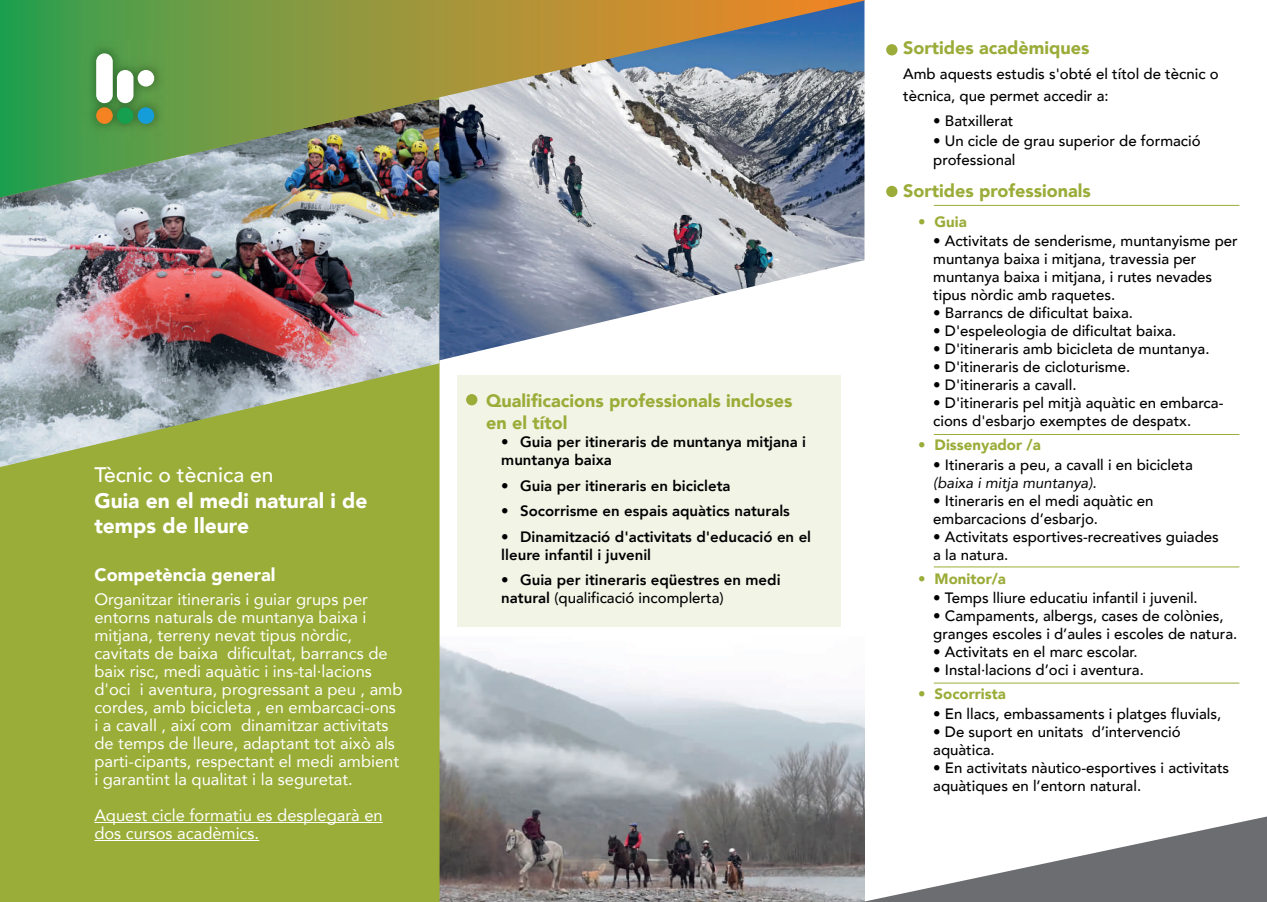
<style>
.page{position:relative;width:1267px;height:902px;background:#fff}
.page>*{position:absolute;margin:0;border:0;box-sizing:border-box;transform-origin:0 0}
.t1{font:900 21px/25.5px "Avenir";color:#fff}
.t2{font:500 21px "Avenir";color:#fff}
.t3{font:900 18px/22.5px "Avenir";color:#9bac39}
.t4{font:900 18px "Avenir";color:#fff}
.t5{font:16.5px/18px "Avenir";color:#fff}
.t6{font:500 15px/18px "Avenir";color:#000001}
.t7{font:800 15px/18px "Avenir";color:#000001}
.t8{font:900 15px "Avenir";color:#9bac39}
.t9{font:italic 15px "Avenir";color:#000001}
.s1{font-weight:500}
</style>
<div class="page">
<div style="left:457px;top:375px;width:383px;height:251px;background:#f2f4e6"></div>
<img style="left:439px;top:636px;width:426px;height:265px">
<div style="left:0;top:0;width:439px;height:901px;background:#9bad39"></div>
<img style="left:0;top:197px;width:439px;height:270px">
<img style="left:439px;top:197px;width:425px;height:163px">
<hr style="left:94px;top:822px;width:289px;height:1px;background:#fff">
<hr style="left:94px;top:840px;width:165px;height:1px;background:#fff">
<img style="left:0;top:0;width:865px;height:197px">
<svg style="left:848px;top:816px;width:418px;height:85px"></svg>
<div style="left:466px;top:394px;width:11px;height:11px;background:#9bac39;border-radius:50%"></div>
<img style="left:82px;top:40px;width:86px;height:97px">
<div style="left:96px;top:53px;width:17px;height:50px;background:#fff;border-radius:8px"></div>
<div style="left:117px;top:70px;width:16px;height:33px;background:#fff;border-radius:8px"></div>
<div style="left:138px;top:70px;width:16px;height:17px;background:#fff;border-radius:50%"></div>
<div style="left:96px;top:107px;width:17px;height:17px;background:#f58322;border-radius:50%"></div>
<div style="left:117px;top:107px;width:16px;height:17px;background:#169f4e;border-radius:50%"></div>
<div style="left:138px;top:107px;width:16px;height:17px;background:#159dd9;border-radius:50%"></div>
<div style="left:886px;top:44px;width:11px;height:11px;background:#9bac39;border-radius:50%"></div>
<div style="left:886px;top:186px;width:11px;height:11px;background:#9bac39;border-radius:50%"></div>
<hr style="left:933px;top:205px;width:306px;height:1px;background:#9bac39">
<hr style="left:933px;top:434px;width:306px;height:1px;background:#9bac39">
<hr style="left:933px;top:566px;width:306px;height:1px;background:#9bac39">
<hr style="left:933px;top:682px;width:306px;height:1px;background:#9bac39">
<h1 class="t2" style="left:94px;top:456px;width:181px">Tècnic o tècnica en</h1>
<h1 class="t1" style="left:94px;top:487px;width:275px">Guia en el medi natural i de temps de lleure</h1>
<p class="t4" style="left:94px;top:559px;width:182px">Competència general</p>
<p class="t5" style="left:94px;top:590px;width:309px">Organitzar itineraris i guiar grups per entorns naturals de muntanya baixa i mitjana, terreny nevat tipus nòrdic, cavitats de baixa dificultat, barrancs de baix risc, medi aquàtic i ins-tal·lacions d'oci i aventura, progressant a peu , amb cordes, amb bicicleta , en embarcaci-ons i a cavall , així com dinamitzar activitats de temps de lleure, adaptant tot això als parti-cipants, respectant el medi ambient i garantint la qualitat i la seguretat.</p>
<p class="t5" style="left:94px;top:806px;width:290px">Aquest cicle formatiu es desplegarà en dos cursos acadèmics.</p>
<p class="t3" style="left:486px;top:389px;width:308px">Qualificacions professionals incloses en el títol</p>
<p class="t7" style="left:501px;top:433px;width:306px"><span class="s1">•</span> Guia per itineraris de muntanya mitjana i muntanya baixa</p>
<p class="t7" style="left:501px;top:476px;width:231px">• Guia per itineraris en bicicleta</p>
<p class="t7" style="left:501px;top:502px;width:290px">• Socorrisme en espais aquàtics naturals</p>
<p class="t7" style="left:501px;top:527px;width:311px">• Dinamització d'activitats d'educació en el lleure infantil i juvenil</p>
<p class="t7" style="left:501px;top:571px;width:281px">• Guia per itineraris eqüestres en medi natural <span class="s1">(qualificació incomplerta)</span></p>
<p class="t3" style="left:903px;top:36px;width:188px">Sortides acadèmiques</p>
<p class="t6" style="left:903px;top:63px;width:317px;line-height:21px">Amb aquests estudis s'obté el títol de tècnic o tècnica, que permet accedir a:</p>
<p class="t6" style="left:933px;top:111px;width:82px">• Batxillerat</p>
<p class="t6" style="left:933px;top:130px;width:269px;line-height:19.5px">• Un cicle de grau superior de formació professional</p>
<p class="t3" style="left:903px;top:178px;width:189px">Sortides professionals</p>
<p class="t8" style="left:918px;top:208px;width:50px">• Guia</p>
<p class="t6" style="left:933px;top:231px;width:306px">• Activitats de senderisme, muntanyisme per muntanya baixa i mitjana, travessia per muntanya baixa i mitjana, i rutes nevades tipus nòrdic amb raquetes.</p>
<p class="t6" style="left:933px;top:303px;width:201px">• Barrancs de dificultat baixa.</p>
<p class="t6" style="left:933px;top:321px;width:245px">• D'espeleologia de dificultat baixa.</p>
<p class="t6" style="left:933px;top:339px;width:278px">• D'itineraris amb bicicleta de muntanya.</p>
<p class="t6" style="left:933px;top:357px;width:198px">• D'itineraris de cicloturisme.</p>
<p class="t6" style="left:933px;top:375px;width:145px">• D'itineraris a cavall.</p>
<p class="t6" style="left:933px;top:393px;width:292px">• D'itineraris pel mitjà aquàtic en embarca&shy;cions d'esbarjo exemptes de despatx.</p>
<p class="t8" style="left:918px;top:432px;width:124px">• Dissenyador /a</p>
<p class="t6" style="left:933px;top:454px;width:261px">• Itineraris a peu, a cavall i en bicicleta</p>
<p class="t9" style="left:933px;top:473px;width:165px">(baixa i mitja muntanya).</p>
<p class="t6" style="left:933px;top:490px;width:222px">• Itineraris en el medi aquàtic en embarcacions d’esbarjo.</p>
<p class="t6" style="left:933px;top:526px;width:287px">• Activitats esportives-recreatives guiades a la natura.</p>
<p class="t8" style="left:918px;top:565px;width:89px">• Monitor/a</p>
<p class="t6" style="left:933px;top:588px;width:266px">• Temps lliure educatiu infantil i juvenil.</p>
<p class="t6" style="left:933px;top:606px;width:305px">• Campaments, albergs, cases de colònies, granges escoles i d’aules i escoles de natura.</p>
<p class="t6" style="left:933px;top:642px;width:206px">• Activitats en el marc escolar.</p>
<p class="t6" style="left:933px;top:660px;width:212px">• Instal·lacions d’oci i aventura.</p>
<p class="t8" style="left:918px;top:681px;width:89px">• Socorrista</p>
<p class="t6" style="left:933px;top:703px;width:290px">• En llacs, embassaments i platges fluvials,</p>
<p class="t6" style="left:933px;top:721px;width:249px">• De suport en unitats d’intervenció aquàtica.</p>
<p class="t6" style="left:933px;top:757px;width:297px">• En activitats nàutico-esportives i activitats aquàtiques en l’entorn natural.</p>
</div>
